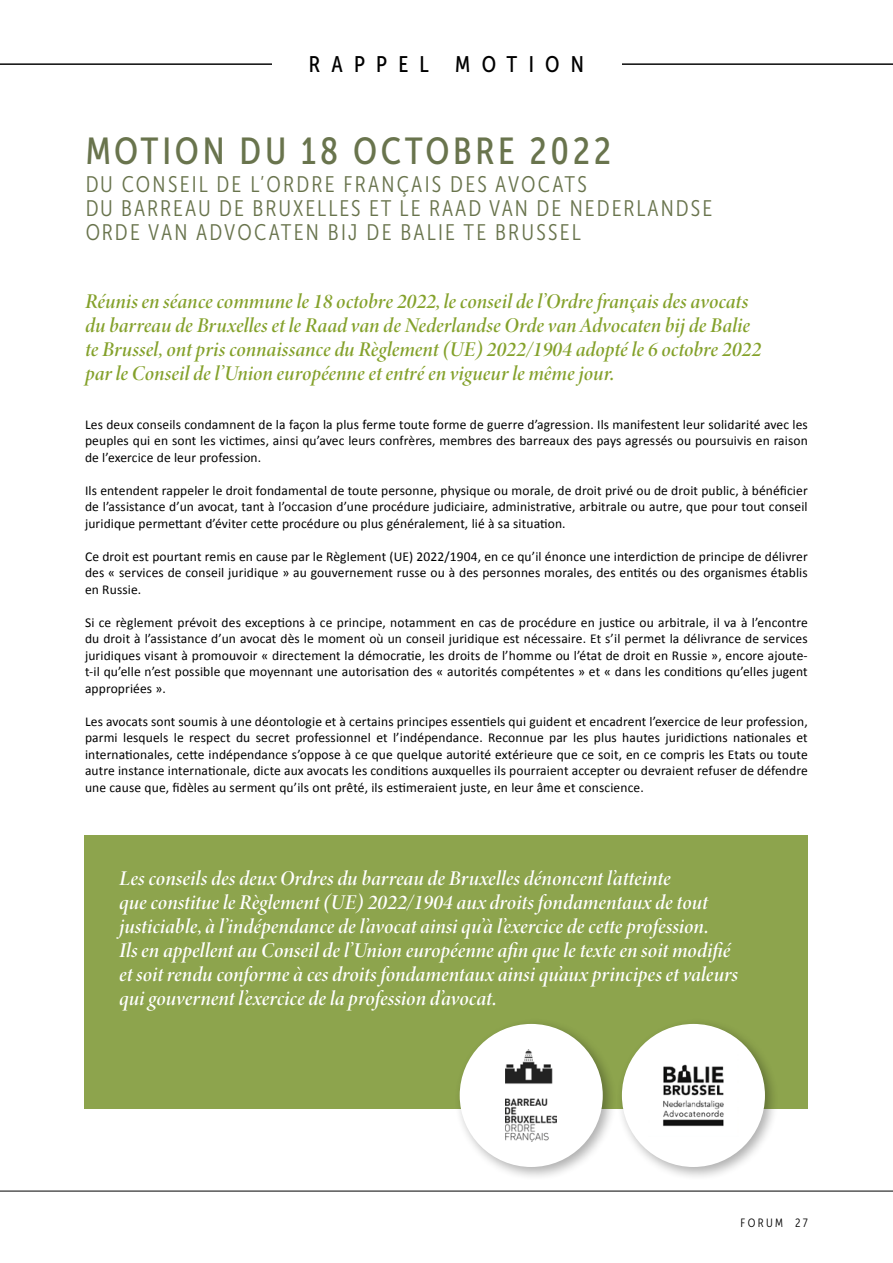
<style>
.page{position:relative;width:893px;height:1263px;background:#fff}
.page>*{position:absolute;margin:0;border:0;box-sizing:border-box;transform-origin:0 0}
.t1{font:37.5px "Museo Sans Cond 500";letter-spacing:.1em;color:#69744d}
.t2{font:22.5px/24px "Museo Sans Cond 300";letter-spacing:.1em;color:#69744d}
.t3{font:22.5px "Museo Sans Cond 500";letter-spacing:.5em;color:#000}
.t4{font:italic 600 21px/24px "Minion 3 Display";letter-spacing:.005em;color:#fff}
.t5{font:italic 600 21px/24px "Minion 3 Display";letter-spacing:.005em;color:#84a12b}
.t6{font:13.5px/16.5px "Calibri";letter-spacing:.01em;color:#000;text-align:justify}
.t7{font:12px "Museo Sans Cond 300";letter-spacing:.2em;color:#000}
</style>
<div class="page">
<hr style="left:0;top:64px;width:893px;height:1px;background:#000">
<div style="left:272px;top:55px;width:349px;height:22px;background:#fff"></div>
<hr style="left:0;top:1191px;width:893px;height:1px;background:#000">
<div style="left:85px;top:835px;width:723px;height:274px;background:#8da44d"></div>
<div style="left:454px;top:1018px;width:164px;height:164px;background:#000;opacity:.32"></div>
<div style="left:460px;top:1024px;width:143px;height:143px;background:#fff;border-radius:50%"></div>
<div style="left:616px;top:1018px;width:164px;height:164px;background:#000;opacity:.32"></div>
<div style="left:622px;top:1024px;width:143px;height:143px;background:#fff;border-radius:50%"></div>
<img style="left:663px;top:1064px;width:61px;height:63px">
<img style="left:505px;top:1049px;width:52px;height:93px">
<p class="t3" style="left:309px;top:52px;width:277px">RAPPEL MOTION</p>
<p class="t3" style="left:339px;top:52px;width:216px">FORMATIONS</p>
<h1 class="t1" style="left:85px;top:131px;width:528px">MOTION DU 18 OCTOBRE 2022</h1>
<h2 class="t2" style="left:85px;top:173px;width:629px">DU CONSEIL DE L’ORDRE FRANÇAIS DES AVOCATS<br>DU BARREAU DE BRUXELLES ET LE RAAD VAN DE NEDERLANDSE<br>ORDE VAN ADVOCATEN BIJ DE BALIE TE BRUSSEL</h2>
<p class="t5" style="left:85px;top:289px;width:678px">Réunis en séance commune le 18 octobre 2022, le conseil de l’Ordre français des avocats du barreau de Bruxelles et le Raad van de Nederlandse Orde van Advocaten bij de Balie te Brussel, ont pris connaissance du Règlement (UE) 2022/1904 adopté le 6 octobre 2022 par le Conseil de l’Union européenne et entré en vigueur le même jour.</p>
<p class="t6" style="left:85px;top:415px;width:724px">Les deux conseils condamnent de la façon la plus ferme toute forme de guerre d’agression. Ils manifestent leur solidarité avec les peuples qui en sont les victimes, ainsi qu’avec leurs confrères, membres des barreaux des pays agressés ou poursuivis en raison de l’exercice de leur profession.</p>
<p class="t6" style="left:85px;top:481px;width:724px">Ils entendent rappeler le droit fondamental de toute personne, physique ou morale, de droit privé ou de droit public, à bénéficier de l’assistance d’un avocat, tant à l’occasion d’une procédure judiciaire, administrative, arbitrale ou autre, que pour tout conseil juridique permettant d’éviter cette procédure ou plus généralement, lié à sa situation.</p>
<p class="t6" style="left:85px;top:547px;width:724px">Ce droit est pourtant remis en cause par le Règlement (UE) 2022/1904, en ce qu’il énonce une interdiction de principe de délivrer des « services de conseil juridique » au gouvernement russe ou à des personnes morales, des entités ou des organismes établis en Russie.</p>
<p class="t6" style="left:85px;top:613px;width:724px">Si ce règlement prévoit des exceptions à ce principe, notamment en cas de procédure en justice ou arbitrale, il va à l’encontre du droit à l’assistance d’un avocat dès le moment où un conseil juridique est nécessaire. Et s’il permet la délivrance de services juridiques visant à promouvoir « directement la démocratie, les droits de l’homme ou l’état de droit en Russie », encore ajoute&shy;t-il qu’elle n’est possible que moyennant une autorisation des « autorités compétentes » et « dans les conditions qu’elles jugent appropriées ».</p>
<p class="t6" style="left:85px;top:712px;width:724px">Les avocats sont soumis à une déontologie et à certains principes essentiels qui guident et encadrent l’exercice de leur profession, parmi lesquels le respect du secret professionnel et l’indépendance. Reconnue par les plus hautes juridictions nationales et internationales, cette indépendance s’oppose à ce que quelque autorité extérieure que ce soit, en ce compris les Etats ou toute autre instance internationale, dicte aux avocats les conditions auxquelles ils pourraient accepter ou devraient refuser de défendre une cause que, fidèles au serment qu’ils ont prêté, ils estimeraient juste, en leur âme et conscience.</p>
<p class="t4" style="left:119px;top:866px;width:621px">Les conseils des deux Ordres du barreau de Bruxelles dénoncent l’atteinte<br>que constitue le Règlement (UE) 2022/1904 aux droits fondamentaux de tout justiciable, à l’indépendance de l’avocat ainsi qu’à l’exercice de cette profession.<br>Ils en appellent au Conseil de l’Union européenne afin que le texte en soit modifié et soit rendu conforme à ces droits fondamentaux ainsi qu’aux principes et valeurs qui gouvernent l’exercice de la profession d’avocat.</p>
<p class="t7" style="left:740px;top:1217px;width:69px">FORUM 27</p>
</div>
